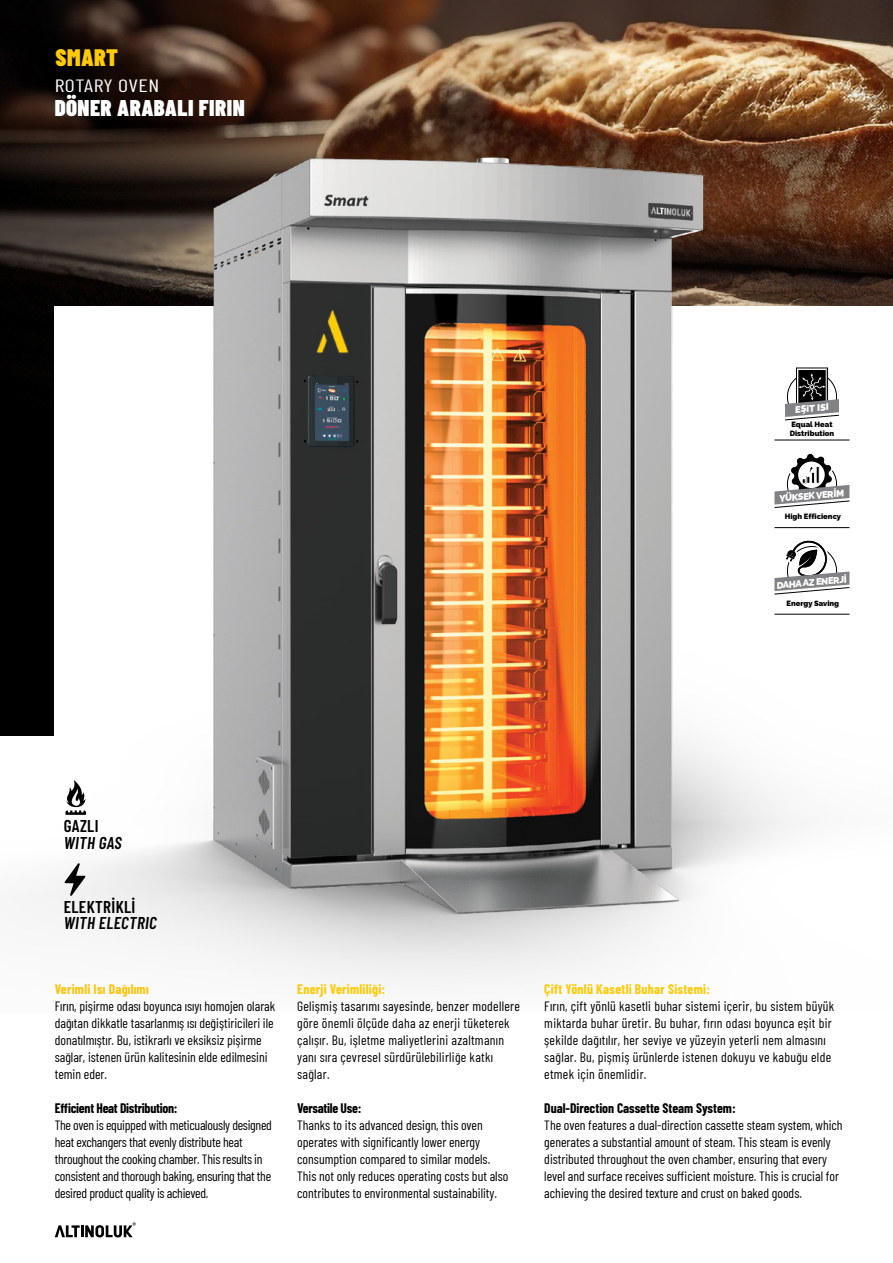
<style>
.page{position:relative;width:893px;height:1263px;background:#fff}
.page>*{position:absolute;margin:0;border:0;box-sizing:border-box;transform-origin:0 0}
.t1{font:900 23.85px "Barlow Condensed";letter-spacing:.02em;color:#ffcb05}
.t2{font:900 22.8px "Barlow Condensed";letter-spacing:.02em;color:#fff}
.t3{font:17.85px "Barlow Condensed";letter-spacing:.02em;color:#fff;scale:1.23 1}
.t4{font:italic 600 17.1px "Barlow Condensed";letter-spacing:.02em;color:#000}
.t5{font:600 17.1px "Barlow Condensed";letter-spacing:.02em;color:#000}
.t6{font:13.5px/17px "Barlow Condensed";color:#000}
.t7{font:13.5px/17px "Barlow Condensed";letter-spacing:.02em;color:#000}
.t8{font:13.5px/17px "Barlow Condensed";letter-spacing:-.02em;color:#000}
.t9{font:700 13.5px "Barlow Condensed";letter-spacing:.02em;color:#ffcb05}
.t10{font:700 13.5px "Barlow Condensed";letter-spacing:-.02em;color:#000}
.t11{font:700 13.5px "Barlow Condensed";color:#000}
.t12{font:700 13.5px "Barlow Condensed";letter-spacing:.02em;color:#ffc40c}
.t13{font:800 9.45px "Raleway";color:#fff}
.t14{font:800 7.5px/9.1px "Raleway";color:#000}
</style>
<div class="page">
<img style="left:0;top:0;width:893px;height:69px">
<svg style="left:55px;top:1222px;width:81px;height:15px"></svg>
<img style="left:0;top:69px;width:893px;height:916px">
<svg style="left:784px;top:370px;width:56px;height:51px"></svg>
<hr style="left:774px;top:440px;width:75px;height:1px;background:#000">
<svg style="left:774px;top:452px;width:75px;height:56px"></svg>
<hr style="left:774px;top:527px;width:75px;height:1px;background:#000">
<svg style="left:774px;top:538px;width:75px;height:57px"></svg>
<hr style="left:774px;top:614px;width:75px;height:1px;background:#000">
<svg style="left:65px;top:863px;width:20px;height:33px"></svg>
<svg style="left:65px;top:780px;width:21px;height:35px"></svg>
<div style="left:41px;top:33px;width:100px;height:57px;background:#000;opacity:.75"></div>
<h1 class="t1" style="left:56px;top:40px;width:64px">SMART</h1>
<h3 class="t3" style="left:55px;top:73px;width:87px">ROTARY OVEN</h3>
<h2 class="t2" style="left:55px;top:91px;width:191px">DÖNER ARABALI FIRIN</h2>
<p class="t13" style="left:794px;top:404px;width:35px;rotate:-5deg">EŞiT ISI</p>
<p class="t14" style="left:790px;top:420px;width:46px">Equal Heat<br>Distribution</p>
<p class="t13" style="left:779px;top:493px;width:63px;rotate:-5deg">YÜKSEK VERİM</p>
<p class="t14" style="left:785px;top:512px;width:58px">High Efficiency</p>
<p class="t13" style="left:776px;top:580px;width:72px;rotate:-5deg">DA HA A Z EN ERJİ</p>
<p class="t14" style="left:786px;top:598px;width:54px">Energy Saving</p>
<p class="t5" style="left:64px;top:813px;width:36px">GAZLI</p>
<p class="t4" style="left:64px;top:830px;width:59px">WITH GAS</p>
<p class="t5" style="left:64px;top:894px;width:73px">ELEKTRİKLİ</p>
<p class="t4" style="left:64px;top:911px;width:94px">WITH ELECTRIC</p>
<p class="t12" style="left:55px;top:979px;width:95px">Verimli Isı Dağılımı</p>
<p class="t6" style="left:55px;top:996px;width:222px">Fırın, pişirme odası boyunca ısıyı homojen olarak dağıtan dikkatle tasarlanmış ısı değiştiricileri ile donatılmıştır. Bu, istikrarlı ve eksiksiz pişirme sağlar, istenen ürün kalitesinin elde edilmesini temin eder.</p>
<p class="t10" style="left:55px;top:1098px;width:124px">Efficient Heat Distribution:</p>
<p class="t8" style="left:55px;top:1116px;width:219px">The oven is equipped with meticualously designed heat exchangers that evenly distribute heat throughout the cooking chamber. This results in consistent and thorough baking, ensuring that the desired product quality is achieved.</p>
<p class="t9" style="left:297px;top:979px;width:90px">Enerji Verimliliği:</p>
<p class="t7" style="left:297px;top:996px;width:224px">Gelişmiş tasarımı sayesinde, benzer modellere göre önemli ölçüde daha az enerji tüketerek çalışır. Bu, işletme maliyetlerini azaltmanın yanı sıra çevresel sürdürülebilirliğe katkı sağlar.</p>
<p class="t10" style="left:297px;top:1098px;width:66px">Versatile Use:</p>
<p class="t6" style="left:297px;top:1116px;width:213px">Thanks to its advanced design, this oven operates with significantly lower energy consumption compared to similar models.<br>This not only reduces operating costs but also contributes to environmental sustainability.</p>
<p class="t9" style="left:544px;top:979px;width:167px">Çift Yönlü Kasetli Buhar Sistemi:</p>
<p class="t7" style="left:544px;top:996px;width:292px">Fırın, çift yönlü kasetli buhar sistemi içerir, bu sistem büyük miktarda buhar üretir. Bu buhar, fırın odası boyunca eşit bir şekilde dağıtılır, her seviye ve yüzeyin yeterli nem almasını sağlar. Bu, pişmiş ürünlerde istenen dokuyu ve kabuğu elde etmek için önemlidir.</p>
<p class="t11" style="left:544px;top:1098px;width:193px">Dual-Direction Cassette Steam System:</p>
<p class="t6" style="left:544px;top:1116px;width:300px">The oven features a dual-direction cassette steam system, which generates a substantial amount of steam. This steam is evenly distributed throughout the oven chamber, ensuring that every level and surface receives sufficient moisture. This is crucial for achieving the desired texture and crust on baked goods.</p>
</div>
